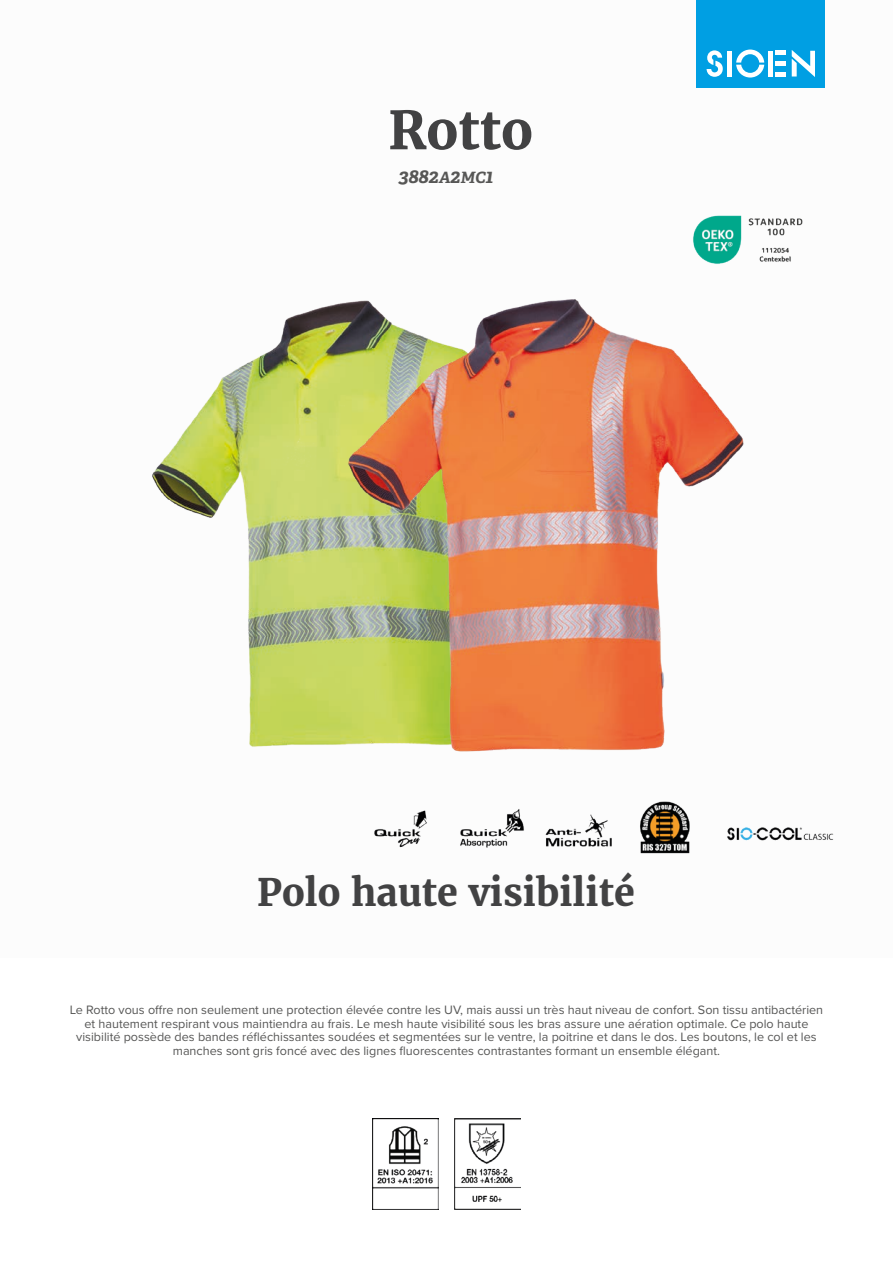
<style>
.page{position:relative;width:893px;height:1263px;background:#fff}
.page>*{position:absolute;margin:0;border:0;box-sizing:border-box;transform-origin:0 0}
.t1{font:700 52.5px "Merriweather";color:#424243}
.t2{font:700 37.5px "Merriweather";color:#424243}
.t3{font:italic 700 19.5px "Adelle";color:#575756}
.t4{font:12.6px/13.6px "Proxima Nova";color:#575756;text-align:center}
.s1{font-size:15.6px}
</style>
<div class="page">
<div style="left:697px;top:0;width:128px;height:88px;background:#009fe3"></div>
<svg style="left:707px;top:50px;width:16px;height:27px"></svg>
<svg style="left:736px;top:50px;width:28px;height:28px"></svg>
<div style="left:727px;top:51px;width:5px;height:26px;background:#fff"></div>
<div style="left:768px;top:51px;width:5px;height:26px;background:#fff"></div>
<div style="left:775px;top:72px;width:11px;height:5px;background:#fff"></div>
<div style="left:775px;top:61px;width:11px;height:5px;background:#fff"></div>
<hr style="left:775px;top:51px;width:11px;height:4px;background:#fff">
<svg style="left:792px;top:50px;width:23px;height:27px"></svg>
<img style="left:783px;top:827px;width:51px;height:14px">
<img style="left:783px;top:218px;width:20px;height:44px">
<img style="left:372px;top:1118px;width:66px;height:92px">
<img style="left:454px;top:1118px;width:67px;height:92px">
<img style="left:152px;top:314px;width:146px;height:433px">
<img style="left:298px;top:215px;width:485px;height:639px">
<h1 class="t1" style="left:388px;top:95px;width:146px">Rotto</h1>
<h3 class="t3" style="left:398px;top:164px;width:96px">3882<span class="s1">A</span>2<span class="s1">MC</span>1</h3>
<h2 class="t2" style="left:257px;top:867px;width:379px">Polo haute visibilité</h2>
<p class="t4" style="left:70px;top:1002px;width:755px">Le Rotto vous offre non seulement une protection élevée contre les UV, mais aussi un très haut niveau de confort. Son tissu antibactérien et hautement respirant vous maintiendra au frais. Le mesh haute visibilité sous les bras assure une aération optimale. Ce polo haute visibilité possède des bandes réfléchissantes soudées et segmentées sur le ventre, la poitrine et dans le dos. Les boutons, le col et les manches sont gris foncé avec des lignes fluorescentes contrastantes formant un ensemble élégant.</p>
</div>
